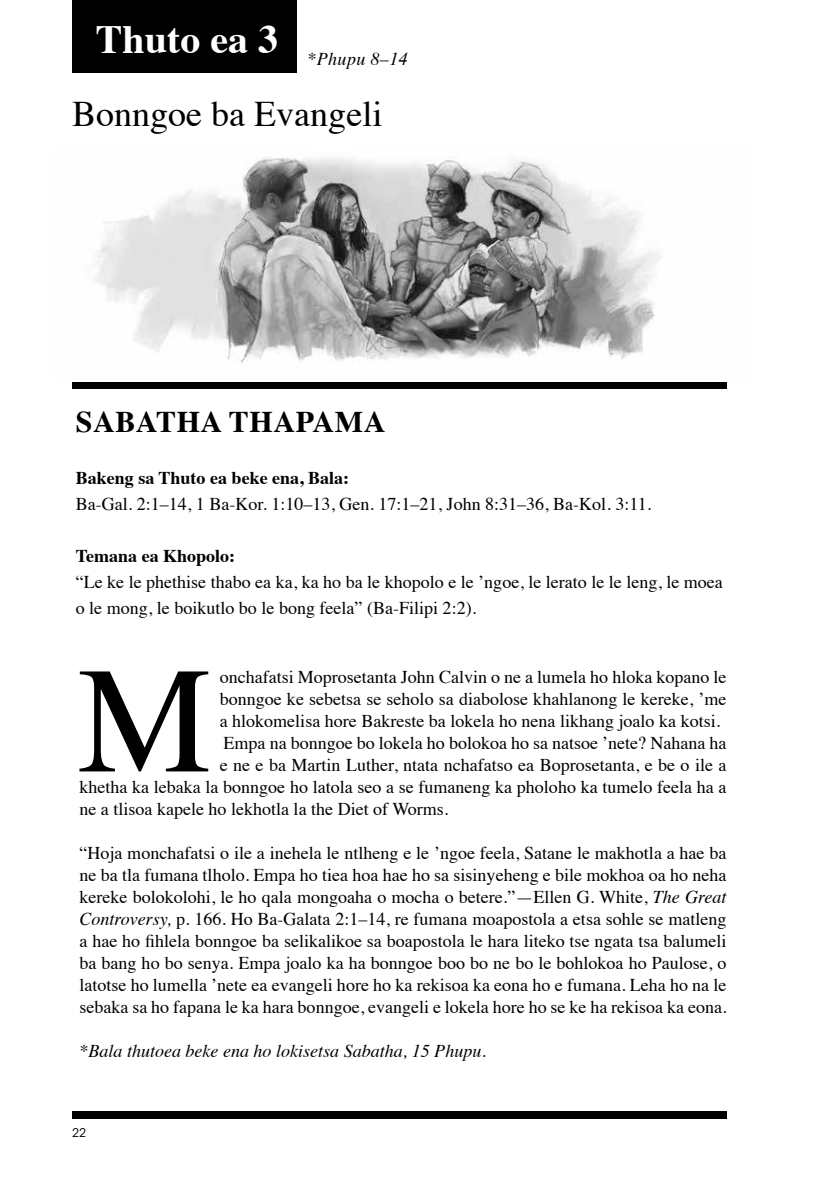
<style>
.page{position:relative;width:840px;height:1191px;background:#fff}
.page>*{position:absolute;margin:0;border:0;box-sizing:border-box;transform-origin:0 0}
.t1{font:151px "Times";color:#000}
.t2{font:700 40px "Times";color:#fff}
.t3{font:36px "Times";color:#000}
.t4{font:700 30px "Times";letter-spacing:.02em;color:#000}
.t5{font:18px/22px "Times";color:#000;text-align:justify}
.t6{font:italic 18px "Times";color:#000}
.t7{font:700 18px "Times";color:#000}
.t8{font:12px "ITC Avant Garde Std";color:#000}
.s1{font-style:italic}
</style>
<div class="page">
<div style="left:72px;top:1111px;width:654px;height:8px;background:#000"></div>
<div style="left:72px;top:0;width:225px;height:72px;background:#000"></div>
<div style="left:72px;top:382px;width:654px;height:7px;background:#000"></div>
<img style="left:94px;top:157px;width:567px;height:206px">
<h2 class="t2" style="left:96px;top:1px;width:184px">Thuto ea 3</h2>
<p class="t6" style="left:307px;top:43px;width:102px">*Phupu 8–14</p>
<h3 class="t3" style="left:72px;top:80px;width:311px">Bonngoe ba Evangeli</h3>
<h3 class="t4" style="left:76px;top:393px;width:311px">SABATHA THAPAMA</h3>
<p class="t7" style="left:76px;top:460px;width:275px">Bakeng sa Thuto ea beke ena, Bala:</p>
<p class="t5" style="left:76px;top:491px;width:576px">Ba-Gal. 2:1–14, 1 Ba-Kor. 1:10–13, Gen. 17:1–21, John 8:31–36, Ba-Kol. 3:11.</p>
<p class="t7" style="left:76px;top:538px;width:161px">Temana ea Khopolo:</p>
<p class="t5" style="left:76px;top:567px;width:648px;line-height:26px">“Le ke le phethise thabo ea ka, ka ho ba le khopolo e le ’ngoe, le lerato le le leng, le moea o le mong, le boikutlo bo le bong feela” (Ba-Filipi 2:2).</p>
<h1 class="t1" style="left:78px;top:579px;width:136px">M</h1>
<p class="t5" style="left:219px;top:665px;width:508px">onchafatsi Moprosetanta John Calvin o ne a lumela ho hloka kopano le</p>
<p class="t5" style="left:219px;top:687px;width:508px">bonngoe ke sebetsa se seholo sa diabolose khahlanong le kereke, ’me</p>
<p class="t5" style="left:219px;top:709px;width:501px">a hlokomelisa hore Bakreste ba lokela ho nena likhang joalo ka kotsi.</p>
<p class="t5" style="left:223px;top:731px;width:504px">Empa na bonngoe bo lokela ho bolokoa ho sa natsoe ’nete? Nahana ha</p>
<p class="t5" style="left:219px;top:753px;width:508px">e ne e ba Martin Luther, ntata nchafatso ea Boprosetanta, e be o ile a</p>
<p class="t5" style="left:79px;top:775px;width:648px">khetha ka lebaka la bonngoe ho latola seo a se fumaneng ka pholoho ka tumelo feela ha a</p>
<p class="t5" style="left:79px;top:797px;width:370px">ne a tlisoa kapele ho lekhotla la the Diet of Worms.</p>
<p class="t5" style="left:79px;top:841px;width:648px">“Hoja monchafatsi o ile a inehela le ntlheng e le ’ngoe feela, Satane le makhotla a hae ba ne ba tla fumana tlholo. Empa ho tiea hoa hae ho sa sisinyeheng e bile mokhoa oa ho neha kereke bolokolohi, le ho qala mongoaha o mocha o betere.”—Ellen G. White, <span class="s1">The Great Controversy,</span> p. 166. Ho Ba-Galata 2:1–14, re fumana moapostola a etsa sohle se matleng a hae ho fihlela bonngoe ba selikalikoe sa boapostola le hara liteko tse ngata tsa balumeli ba bang ho bo senya. Empa joalo ka ha bonngoe boo bo ne bo le bohlokoa ho Paulose, o latotse ho lumella ’nete ea evangeli hore ho ka rekisoa ka eona ho e fumana. Leha ho na le sebaka sa ho fapana le ka hara bonngoe, evangeli e lokela hore ho se ke ha rekisoa ka eona.</p>
<p class="t6" style="left:79px;top:1035px;width:407px">*Bala thutoea beke ena ho lokisetsa Sabatha, 15 Phupu.</p>
<p class="t8" style="left:72px;top:1125px;width:15px">22</p>
</div>
